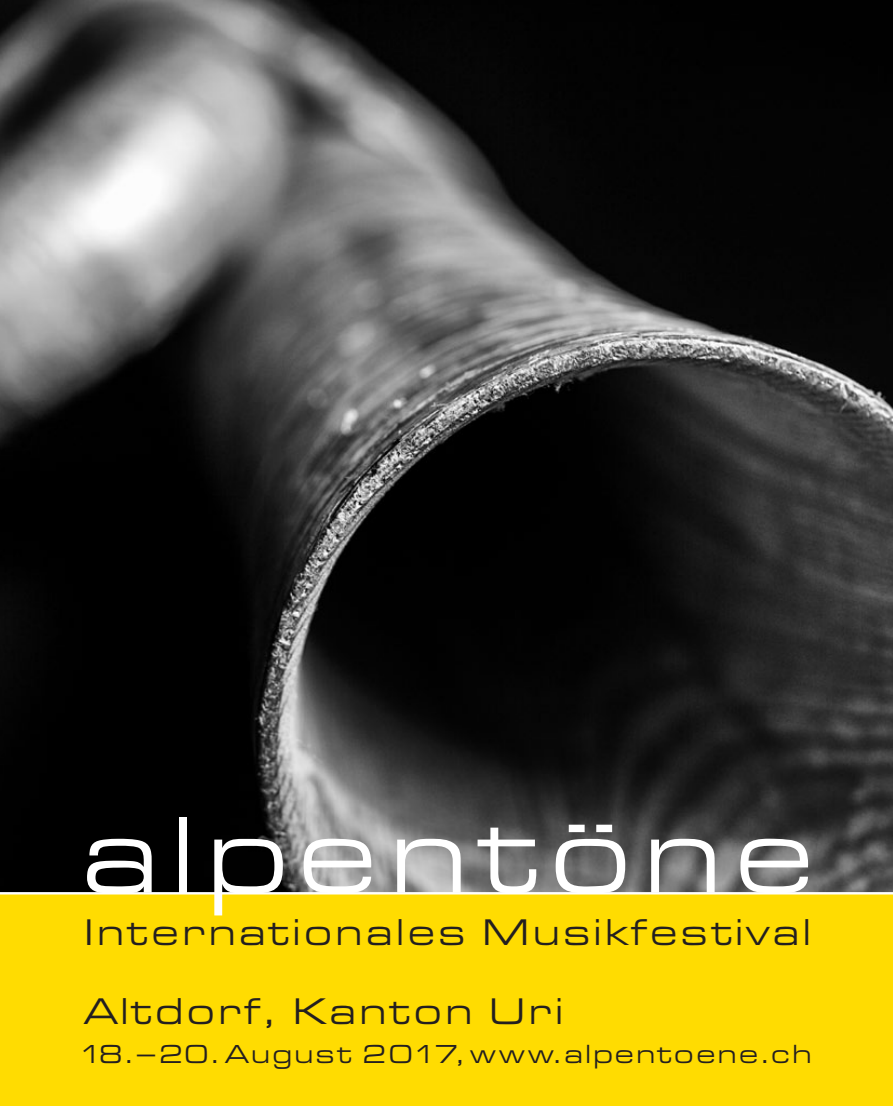
<style>
.page{position:relative;width:893px;height:1106px;background:#fff}
.page>*{position:absolute;margin:0;border:0;box-sizing:border-box;transform-origin:0 0}
.t1{font:112.8px "Eurostile Extended Roman DTC";letter-spacing:.085em;color:#fff}
.t2{font:38.4px/78.9px "Eurostile Extended Roman DTC";letter-spacing:.07em;color:#231f20}
.t3{font:27px "Eurostile Extended Roman DTC";letter-spacing:.065em;color:#231f20}
</style>
<div class="page">
<div style="left:0;top:894px;width:893px;height:212px;background:#ffdc01"></div>
<img style="left:0;top:0;width:893px;height:892px">
<h1 class="t1" style="left:80px;top:796px;width:737px">alpentöne</h1>
<p class="t2" style="left:84px;top:893px;width:729px">Internationales Musikfestival<br>Altdorf, Kanton Uri</p>
<p class="t3" style="left:80px;top:1040px;width:733px">18.–20. August 2017, www.alpentoene.ch</p>
</div>
